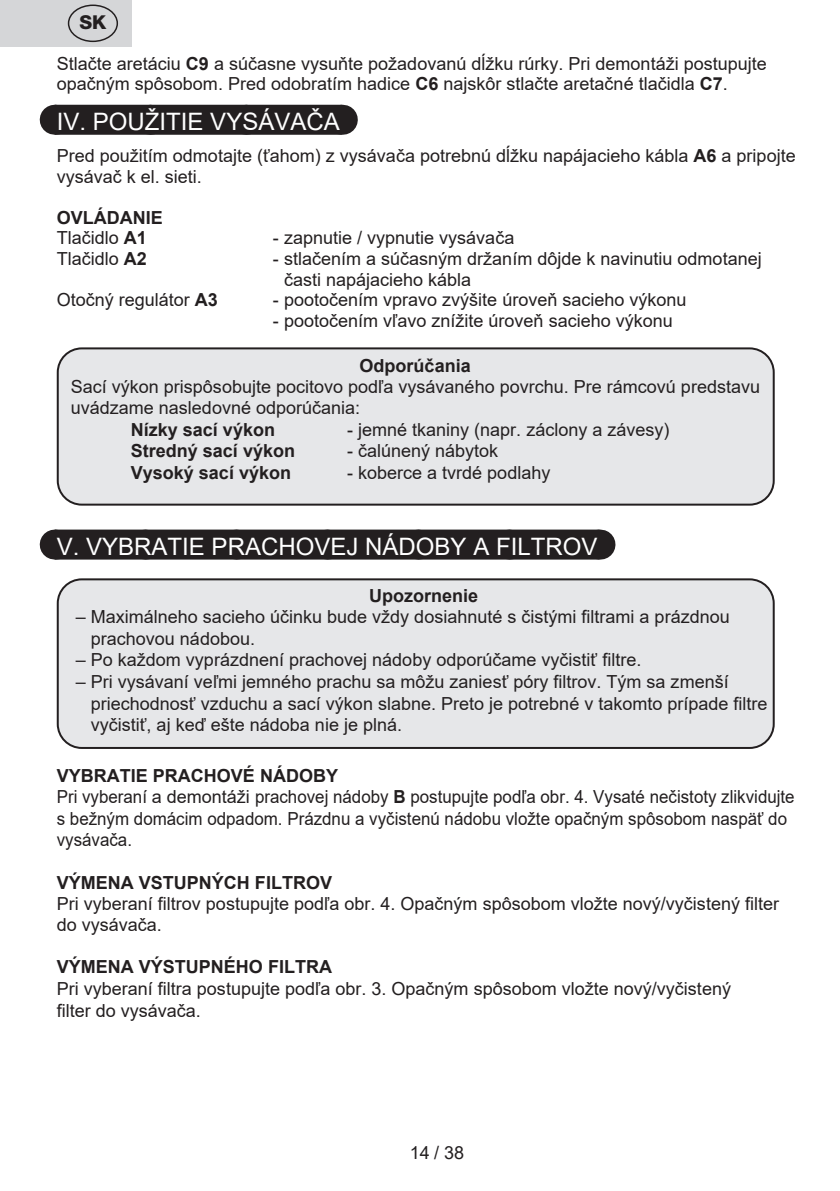
<style>
.page{position:relative;width:840px;height:1191px;background:#fff}
.page>*{position:absolute;margin:0;border:0;box-sizing:border-box;transform-origin:0 0}
.t1{font:24px "Arial";color:#fff}
.t2{font:800 19.2px "Helvetica Neue OT";color:#231f20}
.t3{font:18px/21.6px "Arial";color:#231f20}
.t4{font:18px/21.6px "Arial";color:#231f20;scale:.94 1}
.t5{font:700 18px/20.6px "Arial";color:#231f20}
.s1{font-weight:700}
.s2{font-weight:400}
</style>
<div class="page">
<div style="left:55px;top:105px;width:286px;height:30px;background:#231f20"></div>
<svg style="left:150px;top:134px;width:144px;height:1px"></svg>
<hr style="left:341px;top:105px;width:1px;height:30px;background:#231f20">
<div style="left:55px;top:529px;width:544px;height:30px;background:#231f20"></div>
<svg style="left:145px;top:529px;width:408px;height:1px"></svg>
<hr style="left:599px;top:529px;width:1px;height:30px;background:#231f20">
<div style="left:58px;top:348px;width:715px;height:156px;background:#e6e7e9;border-radius:24px"></div>
<div style="left:57px;top:347px;width:717px;height:158px;border:2px solid #231f20;border-radius:24px"></div>
<div style="left:58px;top:579px;width:715px;height:169px;background:#e6e7e9;border-radius:24px"></div>
<div style="left:57px;top:578px;width:717px;height:171px;border:2px solid #231f20;border-radius:24px"></div>
<div style="left:0;top:0;width:131px;height:47px;background:#d5d6d8"></div>
<div style="left:68px;top:5px;width:50px;height:37px;border:1px solid #231f20;border-radius:50%"></div>
<p class="t2" style="left:79px;top:11px;width:28px">SK</p>
<p class="t3" style="left:57px;top:53px;width:711px;line-height:20px">Stlačte aretáciu <span class="s1">C9</span> a súčasne vysuňte požadovanú dĺžku rúrky. Pri demontáži postupujte opačným spôsobom. Pred odobratím hadice <span class="s1">C6</span> najskôr stlačte aretačné tlačidla <span class="s1">C7</span>.</p>
<h1 class="t1" style="left:57px;top:105px;width:284px">IV. POUŽITIE VYSÁVAČA</h1>
<p class="t3" style="left:57px;top:145px;width:740px;line-height:20.6px">Pred použitím odmotajte (ťahom) z vysávača potrebnú dĺžku napájacieho kábla <span class="s1">A6</span> a pripojte vysávač k el. sieti.</p>
<p class="t5" style="left:57px;top:207px;width:108px">OVLÁDANIE<br><span class="s2">Tlačidlo</span> A1</p>
<p class="t3" style="left:273px;top:227px;width:243px">- zapnutie / vypnutie vysávača</p>
<p class="t3" style="left:57px;top:248px;width:92px">Tlačidlo <span class="s1">A2</span></p>
<p class="t3" style="left:284px;top:248px;width:479px;line-height:20.6px;text-indent:-11px">- stlačením a súčasným držaním dôjde k navinutiu odmotanej časti napájacieho kábla</p>
<p class="t3" style="left:57px;top:289px;width:163px">Otočný regulátor <span class="s1">A3</span></p>
<p class="t3" style="left:273px;top:289px;width:415px">- pootočením vpravo zvýšite úroveň sacieho výkonu</p>
<p class="t3" style="left:273px;top:309px;width:401px">- pootočením vľavo znížite úroveň sacieho výkonu</p>
<p class="t5" style="left:359px;top:355px;width:113px">Odporúčania</p>
<p class="t3" style="left:71px;top:376px;width:690px">Sací výkon prispôsobujte pocitovo podľa vysávaného povrchu. Pre rámcovú predstavu uvádzame nasledovné odporúčania:</p>
<p class="t5" style="left:131px;top:419px;width:146px">Nízky sací výkon</p>
<p class="t3" style="left:347px;top:418px;width:324px">- jemné tkaniny (napr. záclony a závesy)</p>
<p class="t5" style="left:131px;top:441px;width:166px">Stredný sací výkon</p>
<p class="t3" style="left:347px;top:440px;width:153px">- čalúnený nábytok</p>
<p class="t5" style="left:131px;top:462px;width:162px">Vysoký sací výkon</p>
<p class="t3" style="left:347px;top:461px;width:205px">- koberce a tvrdé podlahy</p>
<h1 class="t1" style="left:57px;top:530px;width:542px">V. VYBRATIE PRACHOVEJ NÁDOBY A FILTROV</h1>
<p class="t5" style="left:369px;top:585px;width:111px">Upozornenie</p>
<p class="t3" style="left:91px;top:606px;width:640px;text-indent:-15px">– Maximálneho sacieho účinku bude vždy dosiahnuté s čistými filtrami a prázdnou prachovou nádobou.</p>
<p class="t3" style="left:76px;top:649px;width:566px">– Po každom vyprázdnení prachovej nádoby odporúčame vyčistiť filtre.</p>
<p class="t3" style="left:91px;top:670px;width:678px;text-indent:-15px">– Pri vysávaní veľmi jemného prachu sa môžu zaniesť póry filtrov. Tým sa zmenší priechodnosť vzduchu a sací výkon slabne. Preto je potrebné v takomto prípade filtre vyčistiť, aj keď ešte nádoba nie je plná.</p>
<p class="t4" style="left:57px;top:764px;width:786px"><span class="s1">VYBRATIE PRACHOVÉ NÁDOBY<br></span>Pri vyberaní a demontáži prachovej nádoby <span class="s1">B</span> postupujte podľa obr. 4. Vysaté nečistoty zlikvidujte s bežným domácim odpadom. Prázdnu a vyčistenú nádobu vložte opačným spôsobom naspäť do vysávača.</p>
<p class="t5" style="left:57px;top:872px;width:277px">VÝMENA VSTUPNÝCH FILTROV</p>
<p class="t3" style="left:57px;top:893px;width:723px;line-height:21px">Pri vyberaní filtrov postupujte podľa obr. 4. Opačným spôsobom vložte nový/vyčistený filter do vysávača.</p>
<p class="t5" style="left:57px;top:957px;width:277px">VÝMENA VÝSTUPNÉHO FILTRA</p>
<p class="t3" style="left:57px;top:977px;width:675px">Pri vyberaní filtra postupujte podľa obr. 3. Opačným spôsobom vložte nový/vyčistený filter do vysávača.</p>
<p class="t3" style="left:410px;top:1142px;width:56px">14 / 38</p>
</div>
